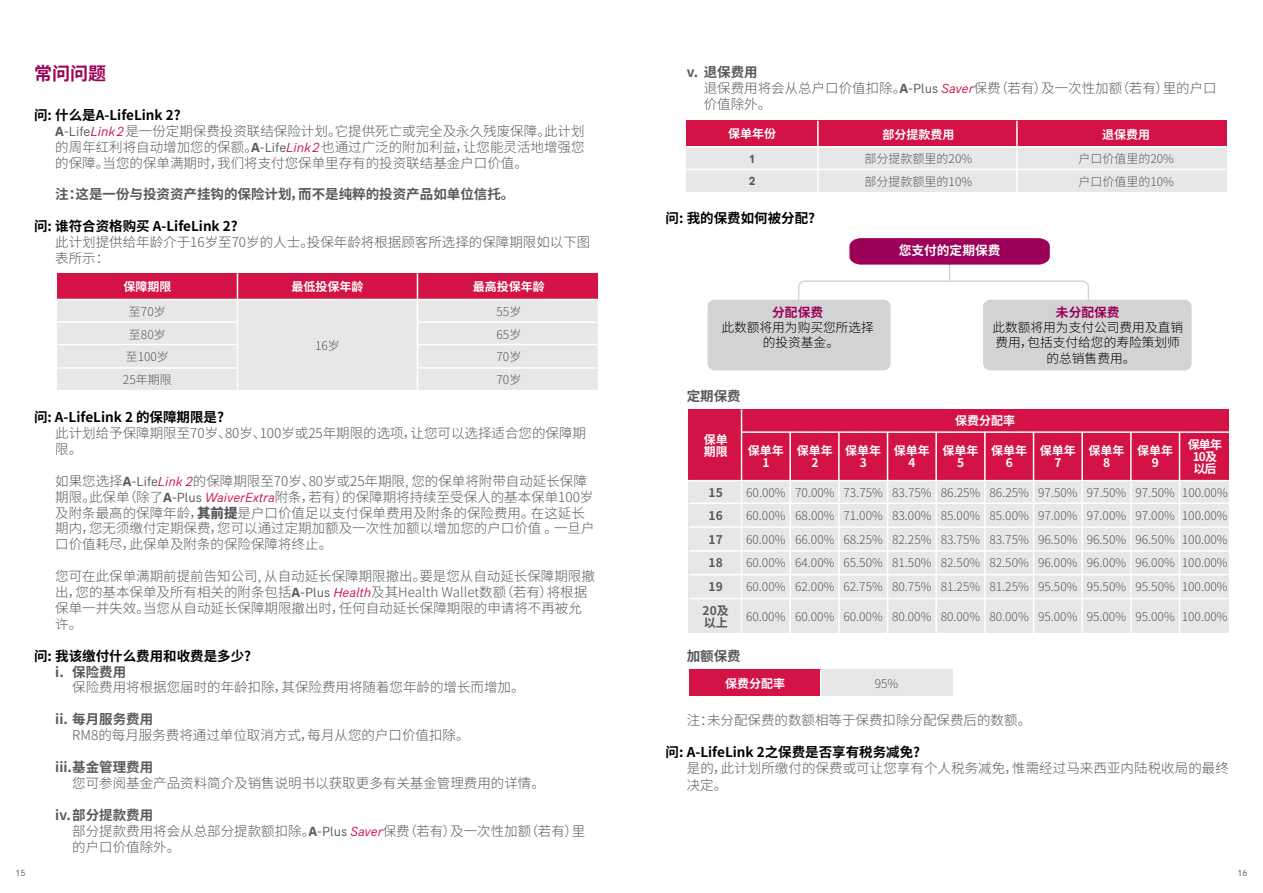
<style>
.page{position:relative;width:1263px;height:893px;background:#fff}
.page>*{position:absolute;margin:0;border:0;box-sizing:border-box;transform-origin:0 0}
.t1{font:700 18px "Noto Sans CJ Ksc";color:#9c0058}
.t2{font:300 13.5px/15.9px "Noto Sans CJ Ksc";color:#58595b}
.t3{font:700 13.5px "Noto Sans CJ Ksc";color:#000}
.t4{font:700 13.5px "Noto Sans CJ Ksc";color:#58595b}
.t5{font:300 12.75px/15.3px "Noto Sans CJ Ksc";color:#000;text-align:center}
.t6{font:700 12.75px "Noto Sans CJ Ksc";color:#9c0058}
.t7{font:700 12.75px "Noto Sans CJ Ksc";color:#fff}
.t8{font:300 12px/22.5px "Noto Sans CJ Ksc";color:#58595b}
.t9{font:700 12px/12px "Noto Sans CJ Ksc";color:#fff;text-align:center}
.t10{font:700 12px/23.9px "Noto Sans CJ Ksc";color:#58595b;text-align:center}
.t11{font:700 12px "AIA Everest";color:#58595b}
.t12{font:9px "AIA Everest";color:#58595b}
.s1{font-weight:700;color:#000}
.s2{font-family:"AIA Everest";font-weight:700}
.s3{font-family:"AIA Everest";font-weight:400}
.s4{font-family:"AIA Everest";font-weight:400;font-style:italic;color:#d31245}
.s5{font-weight:900}
.s6{font-weight:700}
</style>
<div class="page">
<div style="left:707px;top:300px;width:183px;height:70px;background:#d1d3d4;border-radius:7px"></div>
<svg style="left:797px;top:238px;width:293px;height:63px"></svg>
<div style="left:983px;top:300px;width:208px;height:70px;background:#d1d3d4;border-radius:7px"></div>
<div style="left:686px;top:121px;width:540px;height:26px;background:#d31245"></div>
<div style="left:686px;top:147px;width:540px;height:45px;background:#e6e7e8"></div>
<hr style="left:685px;top:146px;width:541px;height:2px;background:#fff">
<hr style="left:686px;top:169px;width:540px;height:1px;background:#fff">
<hr style="left:817px;top:121px;width:2px;height:71px;background:#fff">
<hr style="left:1016px;top:121px;width:2px;height:71px;background:#fff">
<div style="left:57px;top:273px;width:540px;height:26px;background:#d31245"></div>
<div style="left:57px;top:299px;width:540px;height:91px;background:#e6e7e8"></div>
<hr style="left:57px;top:299px;width:540px;height:1px;background:#fff">
<hr style="left:57px;top:321px;width:180px;height:2px;background:#fff">
<hr style="left:57px;top:344px;width:180px;height:1px;background:#fff">
<hr style="left:57px;top:367px;width:180px;height:2px;background:#fff">
<hr style="left:417px;top:321px;width:180px;height:2px;background:#fff">
<hr style="left:417px;top:344px;width:180px;height:1px;background:#fff">
<hr style="left:417px;top:367px;width:180px;height:2px;background:#fff">
<hr style="left:237px;top:273px;width:1px;height:117px;background:#fff">
<hr style="left:417px;top:273px;width:1px;height:117px;background:#fff">
<div style="left:689px;top:409px;width:540px;height:72px;background:#d31245"></div>
<div style="left:689px;top:481px;width:540px;height:152px;background:#e6e7e8"></div>
<hr style="left:688px;top:480px;width:541px;height:1px;background:#fff">
<hr style="left:689px;top:502px;width:540px;height:2px;background:#fff">
<hr style="left:689px;top:526px;width:540px;height:2px;background:#fff">
<hr style="left:689px;top:550px;width:540px;height:2px;background:#fff">
<hr style="left:689px;top:574px;width:540px;height:1px;background:#fff">
<hr style="left:689px;top:598px;width:540px;height:1px;background:#fff">
<hr style="left:741px;top:409px;width:1px;height:224px;background:#fff">
<hr style="left:789px;top:432px;width:2px;height:201px;background:#fff">
<hr style="left:838px;top:432px;width:2px;height:201px;background:#fff">
<hr style="left:887px;top:432px;width:1px;height:201px;background:#fff">
<hr style="left:935px;top:432px;width:2px;height:201px;background:#fff">
<hr style="left:984px;top:432px;width:2px;height:201px;background:#fff">
<hr style="left:1033px;top:432px;width:1px;height:201px;background:#fff">
<hr style="left:1081px;top:432px;width:2px;height:201px;background:#fff">
<hr style="left:1130px;top:432px;width:1px;height:201px;background:#fff">
<hr style="left:1179px;top:432px;width:1px;height:201px;background:#fff">
<hr style="left:741px;top:431px;width:488px;height:2px;background:#fff">
<div style="left:821px;top:670px;width:131px;height:26px;background:#e6e7e8"></div>
<div style="left:689px;top:670px;width:132px;height:26px;background:#d31245"></div>
<svg style="left:820px;top:670px;width:1px;height:26px"></svg>
<h1 class="t1" style="left:34px;top:64px;width:73px">常问问题</h1>
<p class="t2" style="left:55px;top:107px;width:531px;text-indent:-21px"><span class="s1">问: 什么是A-LifeLink 2?<br></span><span class="s2">A</span><span class="s3">-Life</span><span class="s4">Link2</span>是一份定期保费投资联结保险计划。它提供死亡或完全及永久残废保障。此计划的周年红利将自动增加您的保额。<span class="s2">A</span><span class="s3">-Life</span><span class="s4">Link2</span>也通过广泛的附加利益，让您能灵活地增强您的保障。当您的保单满期时，我们将支付您保单里存有的投资联结基金户口价值。</p>
<p class="t4" style="left:55px;top:187px;width:461px">注：这是一份与投资资产挂钩的保险计划，而不是纯粹的投资产品如单位信托。</p>
<p class="t3" style="left:34px;top:219px;width:205px">问: 谁符合资格购买 A-LifeLink 2?</p>
<p class="t2" style="left:55px;top:235px;width:537px">此计划提供给年龄介于16岁至70岁的人士。投保年龄将根据顾客所选择的保障期限如以下图表所示：</p>
<p class="t9" style="left:123px;top:281px;width:49px">保障期限</p>
<p class="t9" style="left:291px;top:281px;width:73px">最低投保年龄</p>
<p class="t8" style="left:126px;top:300px;width:45px">至70岁至80岁至100岁</p>
<p class="t8" style="left:123px;top:368px;width:50px">25年期限</p>
<p class="t8" style="left:315px;top:334px;width:26px">16岁</p>
<p class="t9" style="left:473px;top:281px;width:73px">最高投保年龄</p>
<p class="t8" style="left:496px;top:300px;width:26px;text-align:justify">55岁65岁70岁</p>
<p class="t8" style="left:496px;top:368px;width:26px">70岁</p>
<p class="t3" style="left:34px;top:410px;width:191px">问: A-LifeLink 2 的保障期限是?</p>
<p class="t2" style="left:55px;top:425px;width:532px">此计划给予保障期限至70岁、80岁、100岁或25年期限的选项，让您可以选择适合您的保障期限。</p>
<p class="t2" style="left:55px;top:473px;width:541px">如果您选择<span class="s2">A</span><span class="s3">-Life</span><span class="s4">Link 2</span>的保障期限至70岁、80岁或25年期限, 您的保单将附带自动延长保障期限。此保单（除了<span class="s2">A</span><span class="s3">-Plus</span> <span class="s4">WaiverExtra</span>附条，若有）的保障期将持续至受保人的基本保单100岁及附条最高的保障年龄，<span class="s5">其前提</span>是户口价值足以支付保单费用及附条的保险费用。在这延长期内，您无须缴付定期保费，您可以通过定期加额及一次性加额以增加您的户口价值。一旦户口价值耗尽，此保单及附条的保险保障将终止。</p>
<p class="t2" style="left:55px;top:568px;width:541px">您可在此保单满期前提前告知公司, 从自动延长保障期限撤出。要是您从自动延长保障期限撤出，您的基本保单及所有相关的附条包括<span class="s2">A</span><span class="s3">-Plus</span> <span class="s4">Health</span>及其Health Wallet数额（若有）将根据保单一并失效。当您从自动延长保障期限撤出时，任何自动延长保障期限的申请将不再被允许。</p>
<p class="t3" style="left:34px;top:648px;width:219px">问: 我该缴付什么费用和收费是多少?</p>
<p class="t4" style="left:55px;top:664px;width:73px">i. 保险费用</p>
<p class="t2" style="left:72px;top:680px;width:454px">保险费用将根据您届时的年龄扣除，其保险费用将随着您年龄的增长而增加。</p>
<p class="t4" style="left:55px;top:712px;width:100px">ii. 每月服务费用</p>
<p class="t2" style="left:72px;top:728px;width:399px">RM8的每月服务费将通过单位取消方式，每月从您的户口价值扣除。</p>
<p class="t4" style="left:55px;top:759px;width:100px">iii. 基金管理费用</p>
<p class="t2" style="left:72px;top:775px;width:474px">您可参阅基金产品资料简介及销售说明书以获取更多有关基金管理费用的详情。</p>
<p class="t2" style="left:72px;top:807px;width:514px;text-indent:-17px"><span class="s6">iv. 部分提款费用<br></span>部分提款费用将会从总部分提款额扣除。<span class="s2">A</span><span class="s3">-Plus</span> <span class="s4">Saver</span>保费（若有）及一次性加额（若有）里的户口价值除外。</p>
<p class="t2" style="left:704px;top:64px;width:514px;text-indent:-17px"><span class="s6">v. 退保费用<br></span>退保费用将会从总户口价值扣除。<span class="s2">A</span><span class="s3">-Plus</span> <span class="s4">Saver</span>保费（若有）及一次性加额（若有）里的户口价值除外。</p>
<p class="t9" style="left:728px;top:128px;width:50px">保单年份</p>
<p class="t9" style="left:882px;top:129px;width:73px">部分提款费用</p>
<p class="t11" style="left:749px;top:151px;width:8px">1</p>
<p class="t8" style="left:865px;top:148px;width:109px">部分提款额里的20%</p>
<p class="t11" style="left:749px;top:174px;width:8px">2</p>
<p class="t8" style="left:865px;top:171px;width:109px">部分提款额里的10%</p>
<p class="t3" style="left:665px;top:210px;width:151px">问: 我的保费如何被分配?</p>
<p class="t7" style="left:899px;top:244px;width:103px">您支付的定期保费</p>
<p class="t9" style="left:1102px;top:129px;width:49px">退保费用</p>
<p class="t8" style="left:1078px;top:148px;width:97px;line-height:23px">户口价值里的20%户口价值里的10%</p>
<p class="t6" style="left:772px;top:305px;width:52px">分配保费</p>
<p class="t5" style="left:721px;top:320px;width:154px">此数额将用为购买您所选择的投资基金。</p>
<p class="t6" style="left:1056px;top:305px;width:65px">未分配保费</p>
<p class="t5" style="left:992px;top:320px;width:192px">此数额将用为支付公司费用及直销费用，包括支付给您的寿险策划师的总销售费用。</p>
<p class="t4" style="left:687px;top:389px;width:55px">定期保费</p>
<p class="t9" style="left:704px;top:434px;width:25px;text-align:left">保单期限</p>
<p class="t9" style="left:748px;top:445px;width:38px">保单年<br>1</p>
<p class="t9" style="left:797px;top:445px;width:37px">保单年<br>2</p>
<p class="t9" style="left:845px;top:444px;width:37px">保单年<br>3</p>
<p class="t9" style="left:894px;top:445px;width:37px">保单年<br>4</p>
<p class="t9" style="left:942px;top:445px;width:37px">保单年<br>5</p>
<p class="t9" style="left:991px;top:445px;width:37px">保单年<br>6</p>
<p class="t9" style="left:1040px;top:445px;width:37px">保单年<br>7</p>
<p class="t9" style="left:1088px;top:445px;width:37px">保单年<br>8</p>
<p class="t9" style="left:1137px;top:445px;width:37px">保单年<br>9</p>
<p class="t9" style="left:1188px;top:439px;width:36px">保单年<br>10及以后</p>
<p class="t9" style="left:955px;top:415px;width:61px">保费分配率</p>
<p class="t10" style="left:709px;top:481px;width:16px">15</p>
<p class="t8" style="left:746px;top:481px;width:483px;line-height:23.5px;text-align:justify">60.00% 70.00% 73.75% 83.75% 86.25% 86.25% 97.50% 97.50% 97.50% 100.00% 60.00% 68.00% 71.00% 83.00% 85.00% 85.00% 97.00% 97.00% 97.00% 100.00% 60.00% 66.00% 68.25% 82.25% 83.75% 83.75% 96.50% 96.50% 96.50% 100.00% 60.00% 64.00% 65.50% 81.50% 82.50% 82.50% 96.00% 96.00% 96.00% 100.00% 60.00% 62.00% 62.75% 80.75% 81.25% 81.25% 95.50% 95.50% 95.50% 100.00%</p>
<p class="t8" style="left:746px;top:606px;width:483px">60.00% 60.00% 60.00% 80.00% 80.00% 80.00% 95.00% 95.00% 95.00% 100.00%</p>
<p class="t10" style="left:703px;top:504px;width:28px">16<br>17<br>18<br>19<br>20及</p>
<p class="t10" style="left:704px;top:611px;width:25px">以上</p>
<p class="t4" style="left:687px;top:649px;width:55px">加额保费</p>
<p class="t9" style="left:725px;top:678px;width:61px">保费分配率</p>
<p class="t8" style="left:875px;top:672px;width:25px">95%</p>
<p class="t2" style="left:687px;top:712px;width:346px">注：未分配保费的数额相等于保费扣除分配保费后的数额。</p>
<p class="t3" style="left:665px;top:745px;width:256px">问: A-LifeLink 2之保费是否享有税务减免?</p>
<p class="t2" style="left:687px;top:761px;width:544px">是的，此计划所缴付的保费或可让您享有个人税务减免，惟需经过马来西亚内陆税收局的最终决定。</p>
<p class="t12" style="left:15px;top:868px;width:12px">15</p>
<p class="t12" style="left:1237px;top:868px;width:12px">16</p>
</div>
